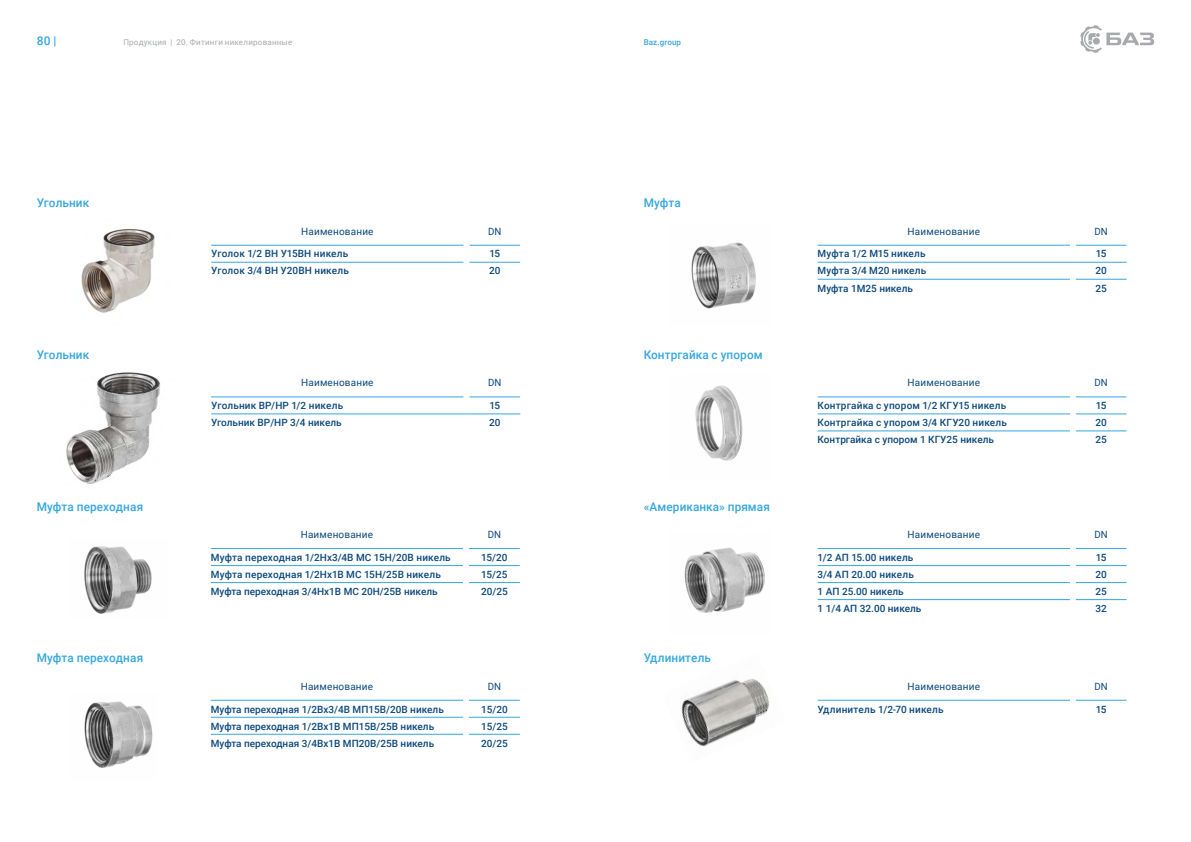
<style>
.page{position:relative;width:1191px;height:842px;background:#fff}
.page>*{position:absolute;margin:0;border:0;box-sizing:border-box;transform-origin:0 0}
.t1{font:500 12px "Roboto";letter-spacing:.01em;color:#35a7de}
.t2{font:500 10px "Roboto";color:#0c497c}
.t3{font:10px "Roboto";letter-spacing:.015em;color:#0c497c}
.t4{font:500 10px "Roboto";letter-spacing:.02em;color:#0c497c}
.t5{font:8px "Roboto";letter-spacing:.025em;color:#a7a9ac}
.t6{font:500 8px "Roboto";letter-spacing:.015em;color:#35a7de}
</style>
<div class="page">
<svg style="left:1080px;top:25px;width:74px;height:28px"></svg>
<img style="left:84px;top:546px;width:68px;height:68px">
<img style="left:84px;top:701px;width:69px;height:67px">
<img style="left:691px;top:242px;width:65px;height:67px">
<img style="left:695px;top:385px;width:48px;height:76px">
<img style="left:684px;top:547px;width:81px;height:66px">
<hr style="left:817px;top:279px;width:253px;height:1px;background:#35a7de">
<hr style="left:1075px;top:279px;width:51px;height:1px;background:#35a7de">
<hr style="left:817px;top:245px;width:253px;height:1px;background:#35a7de">
<hr style="left:1075px;top:245px;width:51px;height:1px;background:#35a7de">
<hr style="left:817px;top:262px;width:255px;height:1px;background:#35a7de">
<hr style="left:1072px;top:262px;width:54px;height:1px;background:#35a7de">
<hr style="left:817px;top:565px;width:253px;height:1px;background:#35a7de">
<hr style="left:1075px;top:565px;width:51px;height:1px;background:#35a7de">
<hr style="left:817px;top:582px;width:253px;height:1px;background:#35a7de">
<hr style="left:1075px;top:582px;width:51px;height:1px;background:#35a7de">
<hr style="left:817px;top:548px;width:253px;height:1px;background:#35a7de">
<hr style="left:1075px;top:548px;width:51px;height:1px;background:#35a7de">
<hr style="left:817px;top:599px;width:253px;height:1px;background:#35a7de">
<hr style="left:1075px;top:599px;width:51px;height:1px;background:#35a7de">
<hr style="left:817px;top:414px;width:253px;height:1px;background:#35a7de">
<hr style="left:1075px;top:414px;width:51px;height:1px;background:#35a7de">
<hr style="left:817px;top:431px;width:253px;height:1px;background:#35a7de">
<hr style="left:1075px;top:431px;width:51px;height:1px;background:#35a7de">
<hr style="left:817px;top:396px;width:253px;height:1px;background:#35a7de">
<hr style="left:1075px;top:396px;width:51px;height:1px;background:#35a7de">
<hr style="left:211px;top:565px;width:252px;height:1px;background:#35a7de">
<hr style="left:469px;top:565px;width:51px;height:1px;background:#35a7de">
<hr style="left:211px;top:548px;width:252px;height:1px;background:#35a7de">
<hr style="left:469px;top:548px;width:51px;height:1px;background:#35a7de">
<hr style="left:211px;top:582px;width:252px;height:1px;background:#35a7de">
<hr style="left:469px;top:582px;width:51px;height:1px;background:#35a7de">
<hr style="left:211px;top:700px;width:252px;height:1px;background:#35a7de">
<hr style="left:469px;top:700px;width:51px;height:1px;background:#35a7de">
<hr style="left:211px;top:717px;width:252px;height:1px;background:#35a7de">
<hr style="left:469px;top:717px;width:51px;height:1px;background:#35a7de">
<hr style="left:211px;top:734px;width:252px;height:1px;background:#35a7de">
<hr style="left:469px;top:734px;width:51px;height:1px;background:#35a7de">
<img style="left:81px;top:228px;width:74px;height:85px">
<img style="left:66px;top:372px;width:94px;height:112px">
<hr style="left:211px;top:262px;width:252px;height:1px;background:#35a7de">
<hr style="left:469px;top:262px;width:51px;height:1px;background:#35a7de">
<hr style="left:211px;top:245px;width:252px;height:1px;background:#35a7de">
<hr style="left:469px;top:245px;width:51px;height:1px;background:#35a7de">
<hr style="left:211px;top:396px;width:252px;height:1px;background:#35a7de">
<hr style="left:469px;top:396px;width:51px;height:1px;background:#35a7de">
<hr style="left:211px;top:414px;width:255px;height:1px;background:#35a7de">
<hr style="left:466px;top:414px;width:54px;height:1px;background:#35a7de">
<img style="left:681px;top:679px;width:89px;height:68px">
<hr style="left:817px;top:700px;width:253px;height:1px;background:#35a7de">
<hr style="left:1075px;top:700px;width:51px;height:1px;background:#35a7de">
<p class="t1" style="left:37px;top:33px;width:21px">80 |</p>
<p class="t5" style="left:123px;top:37px;width:170px">Продукция | 20. Фитинги никелированные</p>
<p class="t6" style="left:643px;top:37px;width:39px">Baz.group</p>
<p class="t1" style="left:37px;top:195px;width:54px">Угольник</p>
<p class="t1" style="left:643px;top:195px;width:39px">Муфта</p>
<p class="t3" style="left:301px;top:224px;width:74px">Наименование</p>
<p class="t3" style="left:488px;top:224px;width:15px">DN</p>
<p class="t2" style="left:211px;top:247px;width:138px">Уголок 1/2 ВН У15ВН никель</p>
<p class="t2" style="left:489px;top:247px;width:12px">15</p>
<p class="t2" style="left:211px;top:264px;width:139px">Уголок 3/4 ВН У20ВН никель</p>
<p class="t2" style="left:489px;top:264px;width:13px">20</p>
<p class="t3" style="left:907px;top:224px;width:74px">Наименование</p>
<p class="t3" style="left:1094px;top:224px;width:15px">DN</p>
<p class="t2" style="left:817px;top:247px;width:109px">Муфта 1/2 М15 никель</p>
<p class="t2" style="left:1095px;top:247px;width:12px">15</p>
<p class="t2" style="left:817px;top:264px;width:110px">Муфта 3/4 М20 никель</p>
<p class="t2" style="left:1095px;top:264px;width:13px">20</p>
<p class="t2" style="left:817px;top:281px;width:97px">Муфта 1М25 никель</p>
<p class="t2" style="left:1095px;top:281px;width:13px">25</p>
<p class="t1" style="left:37px;top:346px;width:54px">Угольник</p>
<p class="t1" style="left:643px;top:346px;width:120px">Контргайка с упором</p>
<p class="t3" style="left:301px;top:376px;width:74px">Наименование</p>
<p class="t3" style="left:488px;top:376px;width:15px">DN</p>
<p class="t2" style="left:211px;top:399px;width:133px">Угольник ВР/НР 1/2 никель</p>
<p class="t2" style="left:489px;top:399px;width:12px">15</p>
<p class="t2" style="left:211px;top:416px;width:132px">Угольник ВР/НР 3/4 никель</p>
<p class="t2" style="left:489px;top:416px;width:13px">20</p>
<p class="t3" style="left:907px;top:376px;width:74px">Наименование</p>
<p class="t3" style="left:1094px;top:376px;width:15px">DN</p>
<p class="t4" style="left:817px;top:399px;width:190px">Контргайка с упором 1/2 КГУ15 никель</p>
<p class="t2" style="left:1095px;top:399px;width:12px">15</p>
<p class="t4" style="left:817px;top:416px;width:191px">Контргайка с упором 3/4 КГУ20 никель</p>
<p class="t2" style="left:1095px;top:416px;width:13px">20</p>
<p class="t2" style="left:817px;top:433px;width:178px">Контргайка с упором 1 КГУ25 никель</p>
<p class="t2" style="left:1095px;top:433px;width:13px">25</p>
<p class="t1" style="left:37px;top:498px;width:108px">Муфта переходная</p>
<p class="t1" style="left:643px;top:498px;width:128px">«Американка» прямая</p>
<p class="t3" style="left:301px;top:528px;width:74px">Наименование</p>
<p class="t3" style="left:487px;top:528px;width:15px">DN</p>
<p class="t2" style="left:211px;top:550px;width:241px">Муфта переходная 1/2Нх3/4В МС 15Н/20В никель</p>
<p class="t2" style="left:481px;top:550px;width:28px">15/20</p>
<p class="t2" style="left:211px;top:567px;width:232px">Муфта переходная 1/2Нх1В МС 15Н/25В никель</p>
<p class="t2" style="left:481px;top:567px;width:28px">15/25</p>
<p class="t2" style="left:211px;top:584px;width:228px">Муфта переходная 3/4Нх1В МС 20Н/25В никель</p>
<p class="t2" style="left:481px;top:584px;width:28px">20/25</p>
<p class="t3" style="left:907px;top:528px;width:74px">Наименование</p>
<p class="t3" style="left:1094px;top:528px;width:15px">DN</p>
<p class="t2" style="left:817px;top:550px;width:97px">1/2 АП 15.00 никель</p>
<p class="t2" style="left:1095px;top:550px;width:12px">15</p>
<p class="t2" style="left:817px;top:567px;width:98px">3/4 АП 20.00 никель</p>
<p class="t2" style="left:1095px;top:567px;width:13px">20</p>
<p class="t2" style="left:817px;top:584px;width:88px">1 АП 25.00 никель</p>
<p class="t2" style="left:1095px;top:584px;width:13px">25</p>
<p class="t2" style="left:817px;top:601px;width:105px">1 1/4 АП 32.00 никель</p>
<p class="t2" style="left:1095px;top:601px;width:13px">32</p>
<p class="t1" style="left:37px;top:650px;width:108px">Муфта переходная</p>
<p class="t1" style="left:643px;top:650px;width:69px">Удлинитель</p>
<p class="t3" style="left:301px;top:679px;width:74px">Наименование</p>
<p class="t3" style="left:487px;top:679px;width:15px">DN</p>
<p class="t2" style="left:211px;top:702px;width:234px">Муфта переходная 1/2Вх3/4В МП15В/20В никель</p>
<p class="t2" style="left:481px;top:702px;width:28px">15/20</p>
<p class="t2" style="left:211px;top:719px;width:225px">Муфта переходная 1/2Вх1В МП15В/25В никель</p>
<p class="t2" style="left:481px;top:719px;width:28px">15/25</p>
<p class="t2" style="left:211px;top:736px;width:225px">Муфта переходная 3/4Вх1В МП20В/25В никель</p>
<p class="t2" style="left:481px;top:736px;width:28px">20/25</p>
<p class="t3" style="left:907px;top:679px;width:74px">Наименование</p>
<p class="t3" style="left:1094px;top:679px;width:15px">DN</p>
<p class="t2" style="left:817px;top:702px;width:127px">Удлинитель 1/2-70 никель</p>
<p class="t2" style="left:1095px;top:702px;width:12px">15</p>
</div>
